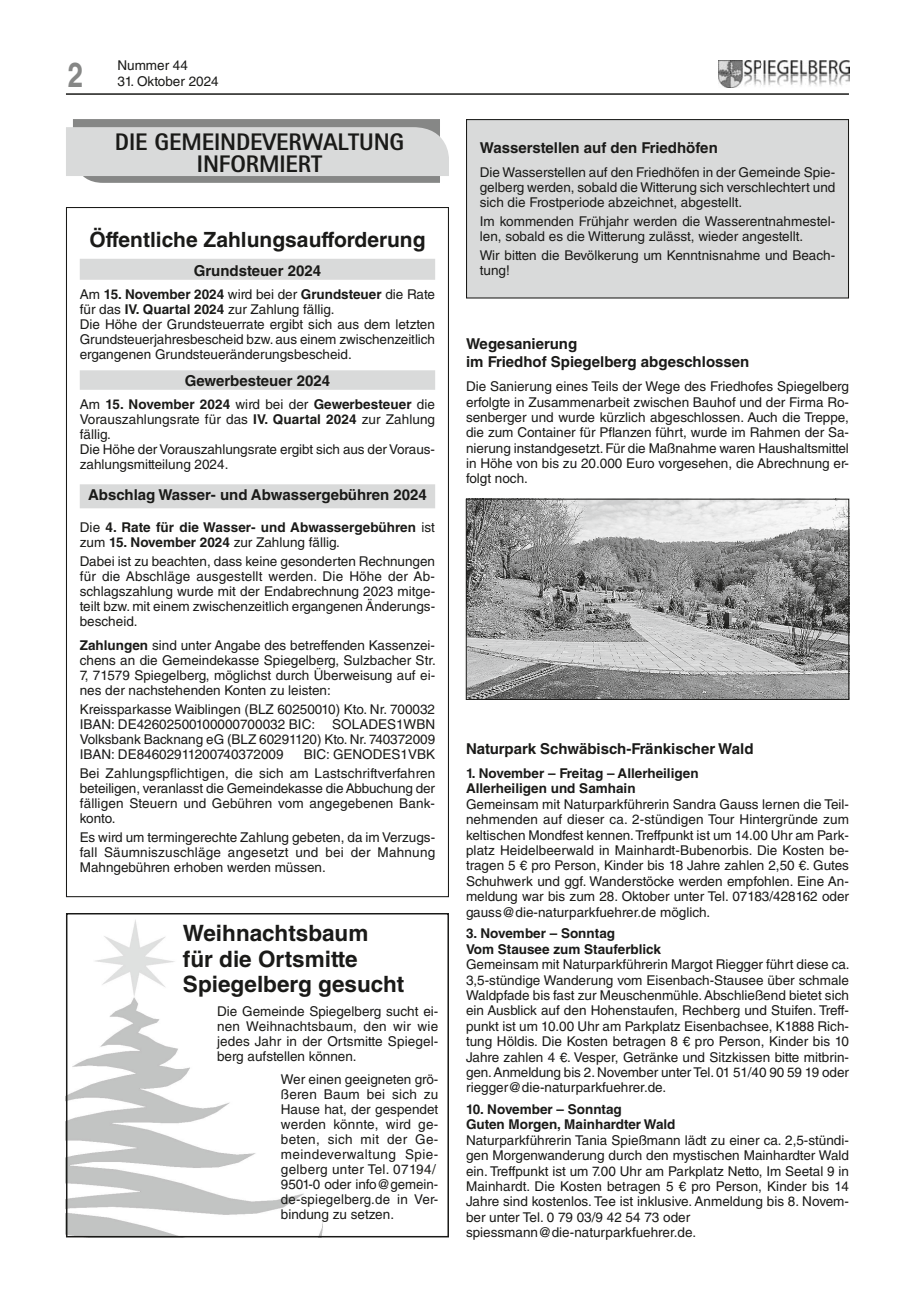
<style>
.page{position:relative;width:915px;height:1297px;background:#fff}
.page>*{position:absolute;margin:0;border:0;box-sizing:border-box;transform-origin:0 0}
.t1{font:700 34.5px "Helvetica LT Std";color:#868786;scale:.8 1}
.t2{font:800 24px/22.5px "AT Rotis Sans Serif";letter-spacing:-.005em;color:#1a1a18;text-align:center}
.t3{font:700 22.5px/25.5px "Helvetica LT Std";color:#1a1a18}
.t4{font:700 21px "Helvetica LT Std";color:#1a1a18}
.t5{font:700 15px/18.5px "Helvetica LT Std";color:#1a1a18}
.t6{font:13.5px/15px "Helvetica LT Std";color:#1a1a18;text-align:justify}
.t7{font:700 13.5px/15.5px "Helvetica LT Std";color:#1a1a18}
.s1{font-weight:700}
.s2{font-weight:400}
</style>
<div class="page">
<hr style="left:66px;top:93px;width:782px;height:2px;background:#1a1a18">
<img style="left:718px;top:60px;width:131px;height:27px">
<svg style="left:66px;top:119px;width:383px;height:64px;background:#c7c8c8"></svg>
<div style="left:80px;top:259px;width:355px;height:21px;background:#d9dada"></div>
<div style="left:80px;top:370px;width:355px;height:20px;background:#d9dada"></div>
<div style="left:80px;top:484px;width:355px;height:24px;background:#d9dada"></div>
<div style="left:466px;top:120px;width:382px;height:178px;background:#d9dada"></div>
<div style="left:466px;top:119px;width:382px;height:179px;border:1px solid #1a1a18"></div>
<img style="left:468px;top:501px;width:378px;height:197px">
<div style="left:466px;top:499px;width:382px;height:201px;border:1px solid #1a1a18"></div>
<img style="left:69px;top:920px;width:255px;height:314px">
<div style="left:66px;top:913px;width:383px;height:324px;border:2px solid #1a1a18"></div>
<h1 class="t1" style="left:68px;top:54px;width:21px">2</h1>
<p class="t6" style="left:117px;top:58px;width:72px">Nummer 44</p>
<p class="t6" style="left:117px;top:74px;width:103px">31. Oktober 2024</p>
<h2 class="t2" style="left:115px;top:130px;width:291px">DIE GEMEINDEVERWALTUNG<br>INFORMIERT</h2>
<h3 class="t4" style="left:89px;top:227px;width:337px">Öffentliche Zahlungsaufforderung</h3>
<p class="t5" style="left:194px;top:261px;width:129px">Grundsteuer 2024</p>
<p class="t6" style="left:80px;top:287px;width:357px;text-align:left">Am <span class="s1">15. November 2024</span> wird bei der <span class="s1">Grundsteuer</span> die Rate für das <span class="s1">IV. Quartal 2024</span> zur Zahlung fällig.<br>Die Höhe der Grundsteuerrate ergibt sich aus dem letzten Grundsteuerjahresbescheid bzw. aus einem zwischenzeitlich ergangenen Grundsteueränderungsbescheid.</p>
<p class="t5" style="left:185px;top:371px;width:147px">Gewerbesteuer 2024</p>
<p class="t6" style="left:80px;top:397px;width:357px;text-align:left">Am <span class="s1">15. November 2024</span> wird bei der <span class="s1">Gewerbesteuer</span> die Vorauszahlungsrate für das <span class="s1">IV. Quartal 2024</span> zur Zahlung fällig.<br>Die Höhe der Vorauszahlungsrate ergibt sich aus der Voraus&shy;zahlungsmitteilung 2024.</p>
<p class="t5" style="left:88px;top:485px;width:340px">Abschlag Wasser- und Abwassergebühren 2024</p>
<p class="t7" style="left:80px;top:519px;width:356px;line-height:15px"><span class="s2">Die</span> 4. Rate für die Wasser- und Abwassergebühren <span class="s2">ist zum</span> 15. November 2024 <span class="s2">zur Zahlung fällig.</span></p>
<p class="t6" style="left:80px;top:554px;width:357px">Dabei ist zu beachten, dass keine gesonderten Rechnungen für die Abschläge ausgestellt werden. Die Höhe der Ab&shy;schlagszahlung wurde mit der Endabrechnung 2023 mitge&shy;teilt bzw. mit einem zwischenzeitlich ergangenen Änderungs&shy;bescheid.</p>
<p class="t6" style="left:80px;top:637px;width:357px"><span class="s1">Zahlungen</span> sind unter Angabe des betreffenden Kassenzei&shy;chens an die Gemeindekasse Spiegelberg, Sulzbacher Str.<br>7, 71579 Spiegelberg, möglichst durch Überweisung auf ei&shy;nes der nachstehenden Konten zu leisten:</p>
<p class="t6" style="left:80px;top:702px;width:357px">Kreissparkasse Waiblingen (BLZ 60250010) Kto. Nr. 700032<br>IBAN: DE42602500100000700032 BIC:</p>
<p class="t6" style="left:80px;top:717px;width:357px;text-indent:252px">SOLADES1WBN Volksbank Backnang eG (BLZ 60291120) Kto. Nr. 740372009<br>IBAN: DE84602911200740372009</p>
<p class="t6" style="left:80px;top:744px;width:357px;line-height:19.2px;text-align:right">BIC: GENODES1VBK<br>Bei Zahlungspflichtigen, die sich am Lastschriftverfahren</p>
<p class="t6" style="left:80px;top:781px;width:357px">beteiligen, veranlasst die Gemeindekasse die Abbuchung der fälligen Steuern und Gebühren vom angegebenen Bank&shy;konto.</p>
<p class="t6" style="left:80px;top:830px;width:357px">Es wird um termingerechte Zahlung gebeten, da im Verzugs&shy;fall Säumniszuschläge angesetzt und bei der Mahnung Mahngebühren erhoben werden müssen.</p>
<h3 class="t3" style="left:183px;top:920px;width:223px">Weihnachtsbaum<br>für die Ortsmitte<br>Spiegelberg gesucht</h3>
<p class="t6" style="left:217px;top:1003px;width:223px">Die Gemeinde Spiegelberg sucht ei&shy;nen Weihnachtsbaum, den wir wie jedes Jahr in der Ortsmitte Spiegel&shy;berg aufstellen können.</p>
<p class="t6" style="left:281px;top:1072px;width:159px;text-align:left">Wer einen geeigneten grö&shy;ßeren Baum bei sich zu<br>Hause hat, der gespendet werden könnte, wird ge&shy;beten, sich mit der Ge&shy;meindeverwaltung Spie&shy;gelberg unter Tel. 07194/<br>9501-0 oder info@gemein&shy;de-spiegelberg.de in Ver&shy;bindung zu setzen.</p>
<p class="t5" style="left:479px;top:138px;width:239px">Wasserstellen auf den Friedhöfen</p>
<p class="t6" style="left:479px;top:164px;width:357px">Die Wasserstellen auf den Friedhöfen in der Gemeinde Spie&shy;gelberg werden, sobald die Witterung sich verschlechtert und sich die Frostperiode abzeichnet, abgestellt.</p>
<p class="t6" style="left:479px;top:214px;width:357px">Im kommenden Frühjahr werden die Wasserentnahmestel&shy;len, sobald es die Witterung zulässt, wieder angestellt.</p>
<p class="t6" style="left:479px;top:248px;width:357px">Wir bitten die Bevölkerung um Kenntnisnahme und Beach&shy;tung!</p>
<p class="t5" style="left:466px;top:334px;width:285px">Wegesanierung<br>im Friedhof Spiegelberg abgeschlossen</p>
<p class="t6" style="left:466px;top:379px;width:384px;line-height:15.5px">Die Sanierung eines Teils der Wege des Friedhofes Spiegelberg erfolgte in Zusammenarbeit zwischen Bauhof und der Firma Ro&shy;senberger und wurde kürzlich abgeschlossen. Auch die Treppe, die zum Container für Pflanzen führt, wurde im Rahmen der Sa&shy;nierung instandgesetzt. Für die Maßnahme waren Haushaltsmittel in Höhe von bis zu 20.000 Euro vorgesehen, die Abrechnung er&shy;folgt noch.</p>
<p class="t5" style="left:466px;top:739px;width:289px">Naturpark Schwäbisch-Fränkischer Wald</p>
<p class="t7" style="left:466px;top:765px;width:234px">1. November – Freitag – Allerheiligen<br>Allerheiligen und Samhain</p>
<p class="t6" style="left:466px;top:796px;width:384px;line-height:15.5px">Gemeinsam mit Naturparkführerin Sandra Gauss lernen die Teil&shy;nehmenden auf dieser ca. 2-stündigen Tour Hintergründe zum keltischen Mondfest kennen. Treffpunkt ist um 14.00 Uhr am Park&shy;platz Heidelbeerwald in Mainhardt-Bubenorbis. Die Kosten be&shy;tragen 5 € pro Person, Kinder bis 18 Jahre zahlen 2,50 €. Gutes Schuhwerk und ggf. Wanderstöcke werden empfohlen. Eine An&shy;meldung war bis zum 28. Oktober unter Tel. 07183/428162 oder gauss@die-naturparkfuehrer.de möglich.</p>
<p class="t7" style="left:466px;top:926px;width:196px">3. November – Sonntag<br>Vom Stausee zum Stauferblick</p>
<p class="t6" style="left:466px;top:957px;width:385px;line-height:15.5px">Gemeinsam mit Naturparkführerin Margot Riegger führt diese ca.<br>3,5-stündige Wanderung vom Eisenbach-Stausee über schmale Waldpfade bis fast zur Meuschenmühle. Abschließend bietet sich ein Ausblick auf den Hohenstaufen, Rechberg und Stuifen. Treff&shy;punkt ist um 10.00 Uhr am Parkplatz Eisenbachsee, K1888 Rich&shy;tung Höldis. Die Kosten betragen 8 € pro Person, Kinder bis 10<br>Jahre zahlen 4 €. Vesper, Getränke und Sitzkissen bitte mitbrin&shy;gen. Anmeldung bis 2. November unter Tel. 01 51/40 90 59 19 oder riegger@die-naturparkfuehrer.de.</p>
<p class="t7" style="left:466px;top:1101px;width:211px">10. November – Sonntag<br>Guten Morgen, Mainhardter Wald</p>
<p class="t6" style="left:466px;top:1132px;width:384px;line-height:15.5px;text-align:left">Naturparkführerin Tania Spießmann lädt zu einer ca. 2,5-stündi&shy;gen Morgenwanderung durch den mystischen Mainhardter Wald ein. Treffpunkt ist um 7.00 Uhr am Parkplatz Netto, Im Seetal 9 in Mainhardt. Die Kosten betragen 5 € pro Person, Kinder bis 14<br>Jahre sind kostenlos. Tee ist inklusive. Anmeldung bis 8. Novem&shy;ber unter Tel. 0 79 03/9 42 54 73 oder spiessmann@die-naturparkfuehrer.de.</p>
</div>
